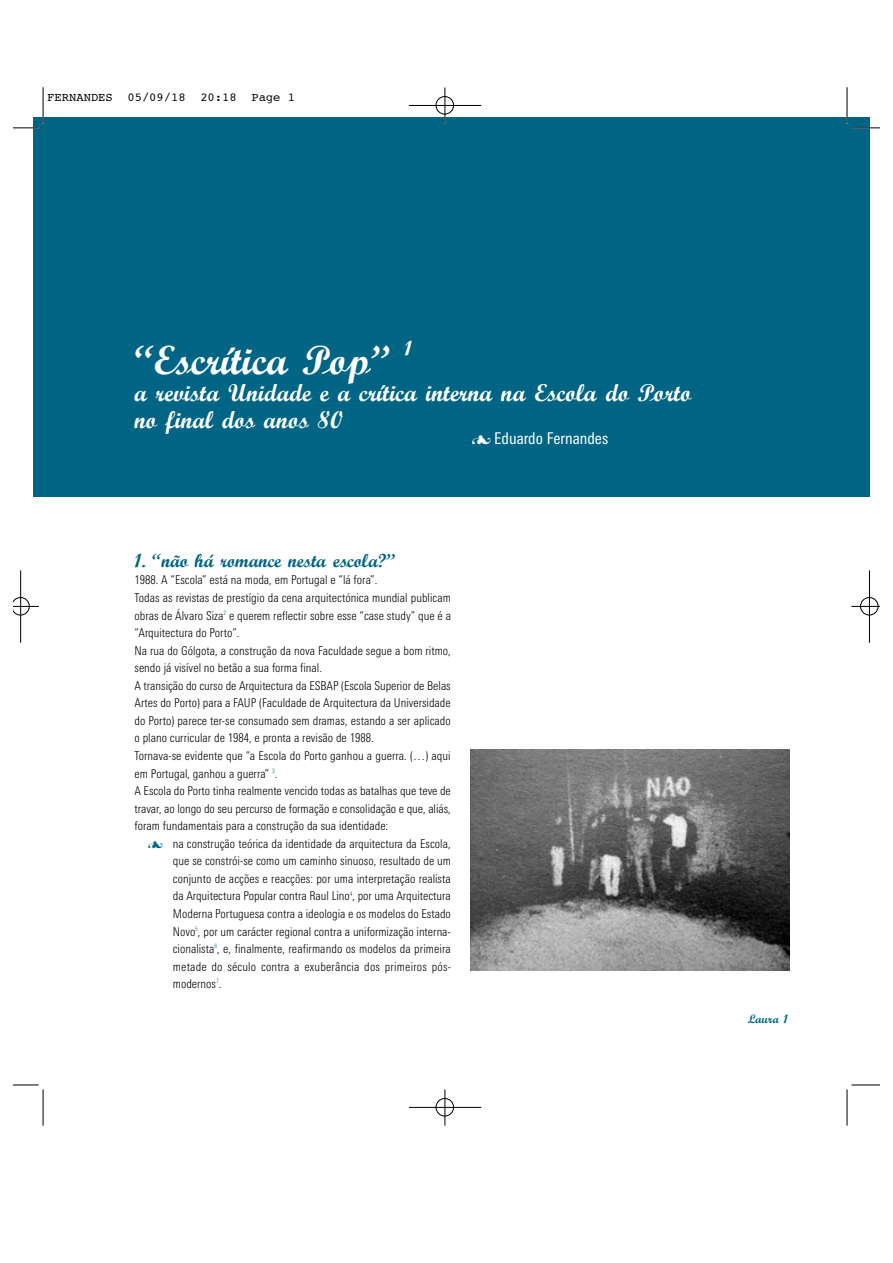
<style>
.page{position:relative;width:893px;height:1263px;background:#fff}
.page>*{position:absolute;margin:0;border:0;box-sizing:border-box;transform-origin:0 0}
.t1{font:700 40.5px "Script";color:#fff}
.t2{font:700 24.3px/27px "Script";color:#fff}
.t3{font:700 20.25px "Script";color:#fff}
.t4{font:700 18.9px "Script";letter-spacing:-.005em;color:#006584}
.t5{font:condensed 16.2px "Linotype Univers";color:#fff}
.t6{font:300 condensed 12.15px/17.5px "Linotype Univers";color:#000}
.t7{font:12.15px "Courier";color:#000}
.t8{font:700 12.15px "Script";color:#006584}
</style>
<div class="page">
<div style="left:33px;top:117px;width:837px;height:380px;background:#006584"></div>
<img style="left:470px;top:750px;width:319px;height:221px">
<hr style="left:43px;top:87px;width:1px;height:37px;background:#fff">
<hr style="left:846px;top:87px;width:1px;height:37px;background:#fff">
<hr style="left:444px;top:87px;width:1px;height:37px;background:#fff">
<svg style="left:14px;top:127px;width:25px;height:2px"></svg>
<hr style="left:43px;top:87px;width:1px;height:36px;background:#000">
<svg style="left:851px;top:127px;width:28px;height:2px"></svg>
<hr style="left:847px;top:87px;width:1px;height:36px;background:#000">
<svg style="left:14px;top:1084px;width:25px;height:1px"></svg>
<hr style="left:43px;top:1089px;width:1px;height:36px;background:#000">
<svg style="left:851px;top:1084px;width:28px;height:1px"></svg>
<hr style="left:847px;top:1089px;width:1px;height:36px;background:#000">
<hr style="left:409px;top:105px;width:72px;height:1px;background:#000">
<hr style="left:445px;top:87px;width:1px;height:37px;background:#000">
<svg style="left:435px;top:96px;width:19px;height:19px"></svg>
<hr style="left:409px;top:1107px;width:72px;height:1px;background:#000">
<hr style="left:445px;top:1089px;width:1px;height:36px;background:#000">
<svg style="left:435px;top:1097px;width:19px;height:20px"></svg>
<hr style="left:869px;top:570px;width:1px;height:73px;background:#000">
<svg style="left:851px;top:597px;width:28px;height:19px"></svg>
<hr style="left:20px;top:570px;width:1px;height:73px;background:#000">
<svg style="left:14px;top:597px;width:25px;height:19px"></svg>
<p class="t7" style="left:47px;top:92px;width:249px">FERNANDES 05/09/18 20:18 Page 1</p>
<h1 class="t1" style="left:134px;top:336px;width:257px">“Escrítica Pop”</h1>
<h3 class="t3" style="left:404px;top:336px;width:10px">1</h3>
<h2 class="t2" style="left:134px;top:379px;width:558px">a revista Unidade e a crítica interna na Escola do Porto no final dos anos 80</h2>
<h3 class="t5" style="left:494px;top:431px;width:116px">Eduardo Fernandes</h3>
<h3 class="t4" style="left:134px;top:549px;width:262px">1. “não há romance nesta escola?”</h3>
<p class="t6" style="left:134px;top:572px;width:318px">1988. A “Escola” está na moda, em Portugal e “lá fora”.<br>Todas as revistas de prestígio da cena arquitectónica mundial publicam obras de Álvaro Siza<sup>2</sup> e querem reflectir sobre esse “case study” que é a “Arquitectura do Porto”.<br>Na rua do Gólgota, a construção da nova Faculdade segue a bom ritmo, sendo já visível no betão a sua forma final.<br>A transição do curso de Arquitectura da ESBAP (Escola Superior de Belas Artes do Porto) para a FAUP (Faculdade de Arquitectura da Universidade do Porto) parece ter-se consumado sem dramas, estando a ser aplicado o plano curricular de 1984, e pronta a revisão de 1988.<br>Tornava-se evidente que “a Escola do Porto ganhou a guerra. (…) aqui em Portugal, ganhou a guerra” <sup>3</sup>.<br>A Escola do Porto tinha realmente vencido todas as batalhas que teve de travar, ao longo do seu percurso de formação e consolidação e que, aliás, foram fundamentais para a construção da sua identidade:</p>
<p class="t6" style="left:173px;top:835px;width:280px;text-align:justify">na construção teórica da identidade da arquitectura da Escola, que se constrói-se como um caminho sinuoso, resultado de um conjunto de acções e reacções: por uma interpretação realista da Arquitectura Popular contra Raul Lino<sup>4</sup>, por uma Arquitectura Moderna Portuguesa contra a ideologia e os modelos do Estado Novo<sup>5</sup>, por um carácter regional contra a uniformização interna&shy;cionalista<sup>6</sup>, e, finalmente, reafirmando os modelos da primeira metade do século contra a exuberância dos primeiros pós&shy;modernos<sup>7</sup>.</p>
<p class="t8" style="left:748px;top:1012px;width:42px">Laura 1</p>
</div>
